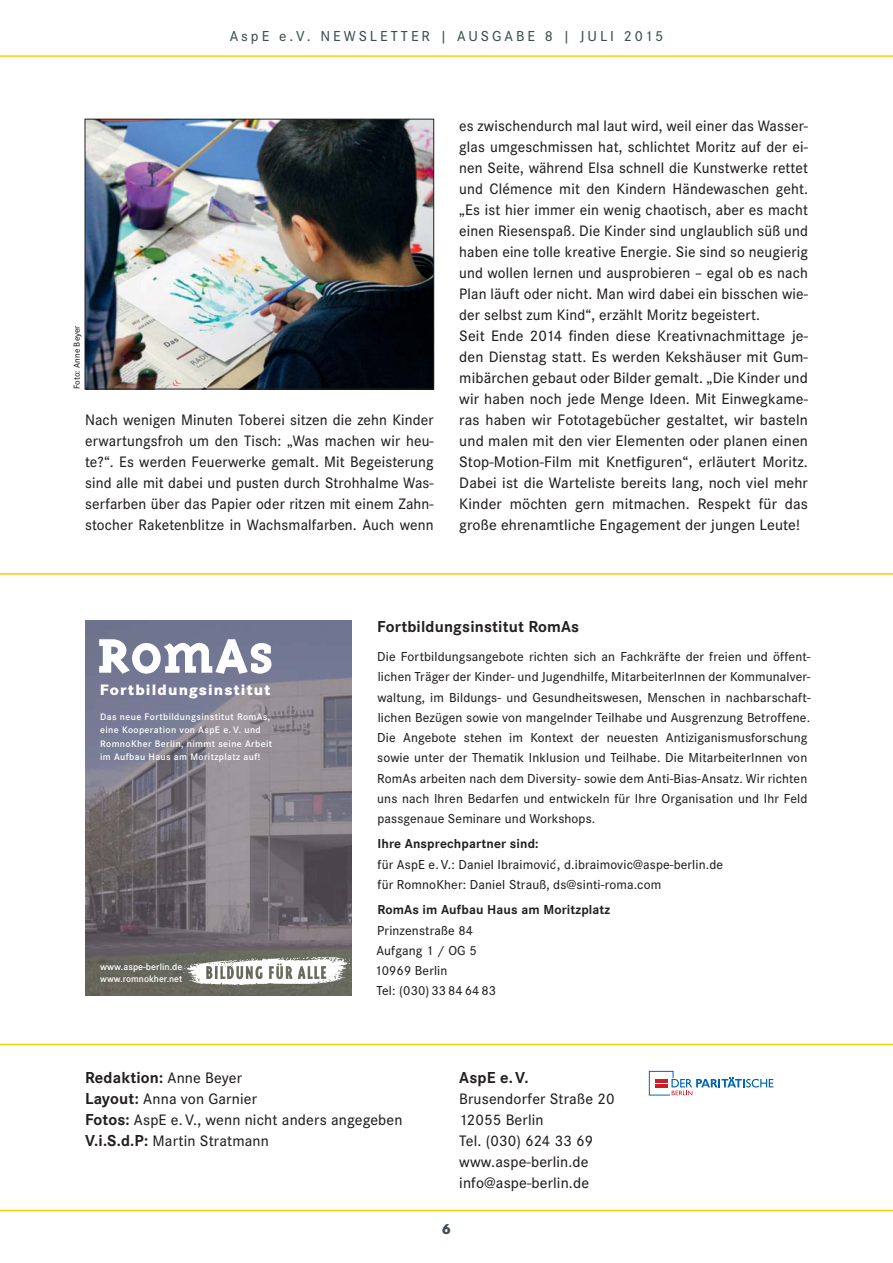
<style>
.page{position:relative;width:893px;height:1263px;background:#fff}
.page>*{position:absolute;margin:0;border:0;box-sizing:border-box;transform-origin:0 0}
.t1{font:700 62.55px "Triplex Serif";color:#fff;scale:1.05 1}
.t2{font:700 16.5px "Corporate S";letter-spacing:.01em;color:#231f20}
.t3{font:500 15.75px/21px "Corporate S";letter-spacing:.01em;color:#231f20}
.t4{font:800 15.6px "Corporate S";letter-spacing:.075em;color:#fff}
.t5{font:500 15px "Corporate S";letter-spacing:.2em;color:#3e4f52}
.t6{font:800 15px "Corporate S";color:#3e4f52}
.t7{font:500 13.5px/20.2px "Corporate S";letter-spacing:.01em;color:#231f20}
.t8{font:700 13.5px "Corporate S";letter-spacing:.01em;color:#231f20}
.t9{font:600 9.9px/13.4px "Corporate S";letter-spacing:.04em;color:#fff}
.t10{font:600 9.9px/11.6px "Corporate S";letter-spacing:.005em;color:#fff}
.t11{font:500 9px "Corporate S";letter-spacing:.005em;color:#231f20}
.s1{font-weight:800;font-size:55.8px}
.s2{font-weight:500;font-size:15.75px}
.s3{font-weight:700;font-size:16.5px}
</style>
<div class="page">
<hr style="left:0;top:1210px;width:893px;height:1px;background:#ffcb04">
<hr style="left:0;top:55px;width:893px;height:2px;background:#ffcb04">
<img style="left:87px;top:121px;width:345px;height:266px">
<div style="left:85px;top:119px;width:349px;height:270px;border:1px solid #231f20"></div>
<hr style="left:0;top:1044px;width:893px;height:1px;background:#ffcb04">
<hr style="left:0;top:573px;width:893px;height:2px;background:#ffcb04">
<svg style="left:649px;top:1071px;width:124px;height:25px"></svg>
<img style="left:85px;top:620px;width:266px;height:375px">
<img style="left:182px;top:953px;width:169px;height:35px">
<p class="t5" style="left:230px;top:30px;width:435px">AspE e.V. NEWSLETTER | AUSGABE 8 | JULI 2015</p>
<p class="t11" style="left:73px;top:389px;width:65px;rotate:-90deg">Foto: Anne Beyer</p>
<p class="t3" style="left:85px;top:410px;width:350px;text-align:justify">Nach wenigen Minuten Toberei sitzen die zehn Kinder erwartungsfroh um den Tisch: „Was machen wir heu&shy;te?“. Es werden Feuerwerke gemalt. Mit Begeisterung sind alle mit dabei und pusten durch Strohhalme Was&shy;serfarben über das Papier oder ritzen mit einem Zahn&shy;stocher Raketenblitze in Wachsmalfarben. Auch wenn</p>
<p class="t3" style="left:459px;top:117px;width:350px">es zwischendurch mal laut wird, weil einer das Wasser&shy;glas umgeschmissen hat, schlichtet Moritz auf der ei&shy;nen Seite, während Elsa schnell die Kunstwerke rettet und Clémence mit den Kindern Händewaschen geht. „Es ist hier immer ein wenig chaotisch, aber es macht einen Riesenspaß. Die Kinder sind unglaublich süß und haben eine tolle kreative Energie. Sie sind so neugierig und wollen lernen und ausprobieren – egal ob es nach Plan läuft oder nicht. Man wird dabei ein bisschen wie&shy;der selbst zum Kind“, erzählt Moritz begeistert.<br>Seit Ende 2014 finden diese Kreativnachmittage je&shy;den Dienstag statt. Es werden Kekshäuser mit Gum&shy;mibärchen gebaut oder Bilder gemalt. „Die Kinder und wir haben noch jede Menge Ideen. Mit Einwegkame&shy;ras haben wir Fototagebücher gestaltet, wir basteln und malen mit den vier Elementen oder planen einen Stop-Motion-Film mit Knetfiguren“, erläutert Moritz.<br>Dabei ist die Warteliste bereits lang, noch viel mehr Kinder möchten gern mitmachen. Respekt für das große ehrenamtliche Engagement der jungen Leute!</p>
<h1 class="t1" style="left:97px;top:628px;width:170px"><span class="s1">R</span>om<span class="s1">A</span>s</h1>
<p class="t4" style="left:100px;top:683px;width:172px">Fortbildungsinstitut</p>
<p class="t9" style="left:100px;top:711px;width:173px">Das neue Fortbildungsinstitut RomAs, eine Kooperation von AspE e. V. und RomnoKher Berlin, nimmt seine Arbeit im Aufbau Haus am Moritzplatz auf!</p>
<p class="t10" style="left:100px;top:962px;width:84px">www.aspe-berlin.de www.romnokher.net</p>
<p class="t2" style="left:377px;top:620px;width:204px">Fortbildungsinstitut RomAs</p>
<p class="t7" style="left:377px;top:648px;width:435px">Die Fortbildungsangebote richten sich an Fachkräfte der freien und öffent&shy;lichen Träger der Kinder- und Jugendhilfe, Mit arbeiterInnen der Kommunalver&shy;waltung, im Bildungs- und Gesundheitswesen, Menschen in nachbarschaft&shy;lichen Bezügen sowie von mangelnder Teilhabe und Ausgrenzung Betroffene.<br>Die Angebote stehen im Kontext der neuesten Antiziganismusforschung sowie unter der Thematik Inklusion und Teilhabe. Die MitarbeiterInnen von RomAs arbeiten nach dem Diversity- sowie dem Anti-Bias-Ansatz. Wir richten uns nach Ihren Bedarfen und entwickeln für Ihre Organisation und Ihr Feld passgenaue Seminare und Workshops.</p>
<p class="t8" style="left:377px;top:839px;width:163px">Ihre Ansprechpartner sind:</p>
<p class="t7" style="left:378px;top:855px;width:347px">für AspE e. V.: Daniel Ibraimovic´, d.ibraimovic@aspe-berlin.de für RomnoKher: Daniel Strauß, ds@sinti-roma.com</p>
<p class="t8" style="left:377px;top:904px;width:234px">RomAs im Aufbau Haus am Moritzplatz</p>
<p class="t7" style="left:375px;top:921px;width:123px">Prinzenstraße 84<br>Aufgang 1 / OG 5<br>10969 Berlin<br>Tel: (030) 33 84 64 83</p>
<p class="t2" style="left:85px;top:1071px;width:158px">Redaktion: <span class="s2">Anne Beyer</span></p>
<p class="t3" style="left:85px;top:1089px;width:319px"><span class="s3">Layout:</span> Anna von Garnier<br><span class="s3">Fotos:</span> AspE e. V., wenn nicht anders angegeben<br><span class="s3">V.i.S.d.P:</span> Martin Stratmann</p>
<p class="t2" style="left:459px;top:1071px;width:71px">AspE e. V.</p>
<p class="t3" style="left:459px;top:1089px;width:157px">Brusendorfer Straße 20<br>12055 Berlin<br>Tel. (030) 624 33 69 www.aspe-berlin.de info@aspe-berlin.de</p>
<p class="t6" style="left:442px;top:1223px;width:11px">6</p>
</div>
